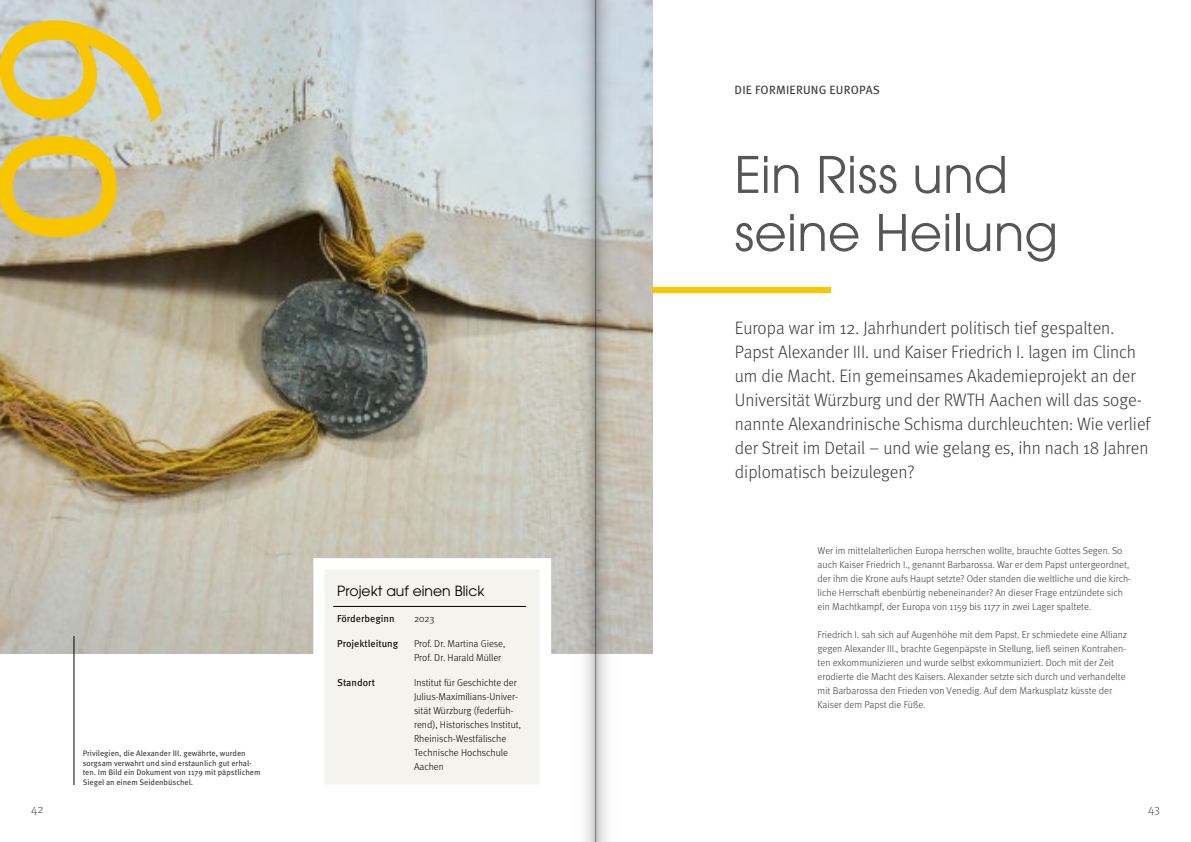
<style>
.page{position:relative;width:1191px;height:842px;background:#fff}
.page>*{position:absolute;margin:0;border:0;box-sizing:border-box;transform-origin:0 0}
.t1{font:225.4px "Meta Pro Norm";color:#f8c600}
.t2{font:50px/58px "ITC Avant Garde Pro";letter-spacing:.005em;color:#565656}
.t3{font:300 18px/24px "Meta Pro";color:#3b3b3a}
.t4{font:14px "ITC Avant Garde Pro";color:#000}
.t5{font:12px "Meta Pro";letter-spacing:.02em;color:#3b3b3a}
.t6{font:300 12px "Meta Pro";color:#494948}
.t7{font:300 10px/14px "Meta Pro";color:#3b3b3a}
.t8{font:300 10px/14px "Meta Pro";color:#000}
.t9{font:10px "Meta Pro";color:#000}
.t10{font:8px/9.6px "Meta Pro";color:#3b3b3a}
</style>
<div class="page">
<img style="left:0;top:0;width:652px;height:653px">
<svg style="left:652px;top:287px;width:179px;height:6px"></svg>
<hr style="left:74px;top:636px;width:1px;height:149px;background:#000">
<div style="left:313px;top:558px;width:238px;height:238px;background:#f4f3ed;border:11px solid #fff"></div>
<hr style="left:333px;top:606px;width:81px;height:1px;background:#000">
<hr style="left:414px;top:606px;width:112px;height:1px;background:#000">
<svg style="left:595px;top:0;width:37px;height:842px"></svg>
<svg style="left:558px;top:0;width:37px;height:842px"></svg>
<h1 class="t1" style="left:-133px;top:252px;width:247px;rotate:-90deg">09</h1>
<p class="t10" style="left:83px;top:748px;width:179px">Privilegien, die Alexander III. gewährte, wurden sorgsam verwahrt und sind erstaunlich gut erhal&shy;ten. Im Bild ein Dokument von 1179 mit päpstlichem Siegel an einem Seidenbüschel.</p>
<h3 class="t4" style="left:337px;top:582px;width:149px">Projekt auf einen Blick</h3>
<p class="t9" style="left:337px;top:611px;width:59px">Förderbeginn</p>
<p class="t8" style="left:414px;top:611px;width:22px">2023</p>
<p class="t9" style="left:337px;top:636px;width:62px">Projektleitung</p>
<p class="t8" style="left:414px;top:636px;width:93px">Prof. Dr. Martina Giese,<br>Prof. Dr. Harald Müller</p>
<p class="t9" style="left:337px;top:674px;width:39px">Standort</p>
<p class="t8" style="left:414px;top:675px;width:109px">Institut für Geschichte der<br>Julius-Maximilians-Univer&shy;sität Würzburg (federfüh&shy;rend), Historisches Institut,<br>Rheinisch-Westfälische<br>Technische Hochschule<br>Aachen</p>
<p class="t5" style="left:734px;top:81px;width:147px">DIE FORMIERUNG EUROPAS</p>
<h2 class="t2" style="left:734px;top:145px;width:325px">Ein Riss und seine Heilung</h2>
<p class="t3" style="left:735px;top:315px;width:417px">Europa war im 12. Jahrhundert politisch tief gespalten.<br>Papst Alexander III. und Kaiser Friedrich I. lagen im Clinch um die Macht. Ein gemeinsames Akademieprojekt an der Universität Würzburg und der RWTH Aachen will das soge&shy;nannte Alexandrinische Schisma durchleuchten: Wie verlief der Streit im Detail – und wie gelang es, ihn nach 18 Jahren diplomatisch beizulegen?</p>
<p class="t7" style="left:817px;top:543px;width:315px">Wer im mittelalterlichen Europa herrschen wollte, brauchte Gottes Segen. So auch Kaiser Friedrich I., genannt Barbarossa. War er dem Papst untergeordnet, der ihm die Krone aufs Haupt setzte? Oder standen die weltliche und die kirch&shy;liche Herrschaft ebenbürtig nebeneinander? An dieser Frage entzündete sich ein Machtkampf, der Europa von 1159 bis 1177 in zwei Lager spaltete.</p>
<p class="t7" style="left:817px;top:627px;width:311px">Friedrich I. sah sich auf Augenhöhe mit dem Papst. Er schmiedete eine Allianz gegen Alexander III., brachte Gegenpäpste in Stellung, ließ seinen Kontrahen&shy;ten exkommunizieren und wurde selbst exkommuniziert. Doch mit der Zeit erodierte die Macht des Kaisers. Alexander setzte sich durch und verhandelte mit Barbarossa den Frieden von Venedig. Auf dem Markusplatz küsste der Kaiser dem Papst die Füße.</p>
<p class="t6" style="left:31px;top:800px;width:14px">42</p>
<p class="t6" style="left:1148px;top:800px;width:13px">43</p>
</div>
